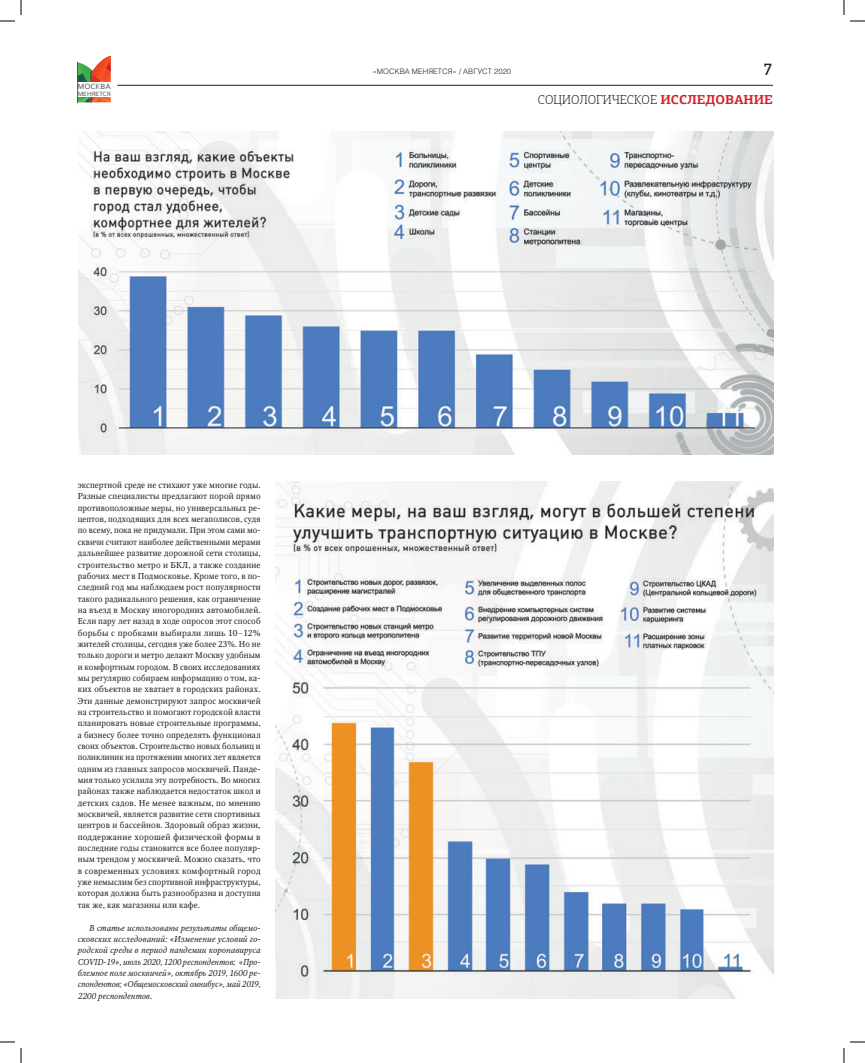
<style>
.page{position:relative;width:865px;height:1063px;background:#fff}
.page>*{position:absolute;margin:0;border:0;box-sizing:border-box;transform-origin:0 0}
.t1{font:500 16.9px "PF Agora Slab Pro";color:#231f20}
.t2{font:300 13px "PF Agora Slab Pro";color:#231f20}
.t3{font:8.5px/11.3px "Octava C";letter-spacing:.01em;color:#231f20;text-align:justify}
.t4{font:italic 8.5px/11.3px "Octava C";letter-spacing:-.01em;color:#231f20;text-align:justify}
.t5{font:8px "Corbel";color:#4d4d4d;scale:1.05 1}
.t6{font:300 7.5px "Helios";letter-spacing:.01em;color:#231f20}
.t7{font:6.4px "Corbel";color:#4d4d4d;scale:1.05 1}
.s1{font-weight:700;color:#d1232a}
</style>
<div class="page">
<hr style="left:117px;top:85px;width:655px;height:1px;background:#231f20">
<svg style="left:78px;top:56px;width:33px;height:46px"></svg>
<div style="left:78px;top:82px;width:33px;height:15px;background:#fff"></div>
<img style="left:78px;top:131px;width:694px;height:323px">
<img style="left:275px;top:482px;width:497px;height:516px">
<svg style="left:0;top:0;width:22px;height:22px"></svg>
<svg style="left:0;top:1041px;width:22px;height:21px"></svg>
<svg style="left:843px;top:0;width:21px;height:22px"></svg>
<svg style="left:843px;top:1041px;width:21px;height:21px"></svg>
<p class="t5" style="left:78px;top:81px;width:33px">МОСКВА</p>
<p class="t7" style="left:78px;top:89px;width:33px">МЕНЯЕТСЯ</p>
<p class="t6" style="left:372px;top:67px;width:140px">«МОСКВА МЕНЯЕТСЯ» / АВГУСТ 2020</p>
<h1 class="t1" style="left:762px;top:59px;width:11px">7</h1>
<h2 class="t2" style="left:537px;top:92px;width:236px">СОЦИОЛОГИЧЕСКОЕ <span class="s1">ИССЛЕДОВАНИЕ</span></h2>
<p class="t3" style="left:78px;top:479px;width:184px">экспертной среде не стихают уже многие годы.<br>Разные специалисты предлагают порой прямо противоположные меры, но универсальных ре&shy;цептов, подходящих для всех мегаполисов, судя по всему, пока не придумали. При этом сами мо&shy;сквичи считают наиболее действенными мерами дальнейшее развитие дорожной сети столицы, строительство метро и БКЛ, а также создание рабочих мест в Подмосковье. Кроме того, в по&shy;следний год мы наблюдаем рост популярности такого радикального решения, как ограничение на въезд в Москву иногородних автомобилей.<br>Если пару лет назад в ходе опросов этот способ борьбы с пробками выбирали лишь 10–12% жителей столицы, сегодня уже более 23%. Но не только дороги и метро делают Москву удобным и комфортным городом. В своих исследованиях мы регулярно собираем информацию о том, ка&shy;ких объектов не хватает в городских районах.<br>Эти данные демонстрируют запрос москвичей на строительство и помогают городской власти планировать новые строительные программы, а бизнесу более точно определять функционал своих объектов. Строительство новых больниц и поликлиник на протяжении многих лет является одним из главных запросов москвичей. Панде&shy;мия только усилила эту потребность. Во многих районах также наблюдается недостаток школ и детских садов. Не менее важным, по мнению москвичей, является развитие сети спортивных центров и бассейнов. Здоровый образ жизни, поддержание хорошей физической формы в последние годы становится все более популяр&shy;ным трендом у москвичей. Можно сказать, что в современных условиях комфортный город уже немыслим без спортивной инфраструктуры, которая должна быть разнообразна и доступна так же, как магазины или кафе.</p>
<p class="t4" style="left:78px;top:922px;width:184px;text-indent:11px">В статье использованы результаты общемо&shy;сковских исследований: «Изменение условий го&shy;родской среды в период пандемии коронавируса COVID-19», июль 2020, 1200 респондентов; «Про&shy;блемное поле москвичей», октябрь 2019, 1600 ре&shy;спондентов; «Общемосковский омнибус», май 2019, 2200 респондентов.</p>
</div>
